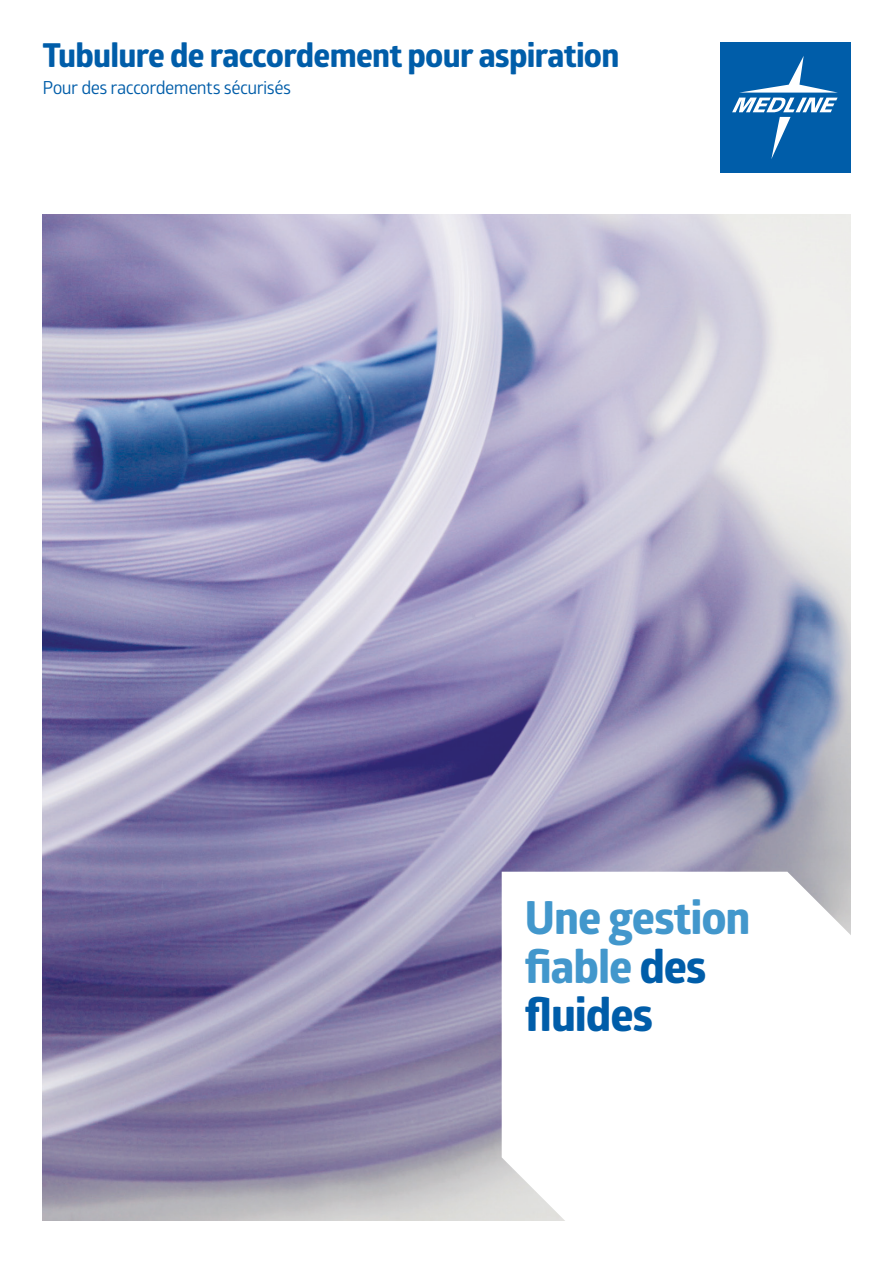
<style>
.page{position:relative;width:893px;height:1263px;background:#fff}
.page>*{position:absolute;margin:0;border:0;box-sizing:border-box;transform-origin:0 0}
.A4{font:700 45.75px "Globerx";letter-spacing:-.025em;color:#4297cc}
.A4-2{font:700 45.75px "Globerx";letter-spacing:-.025em;color:#005da9}
.A3_Regular{font:700 33px "Globerx";letter-spacing:-.02em;color:#005da9}
.A3_Regular-2{font:18px "Glober";letter-spacing:-.035em;color:#005da9}
.s1{color:#005da9}
</style>
<div class="page">
<div style="left:720px;top:42px;width:130px;height:131px;background:#005da9"></div>
<svg style="left:732px;top:56px;width:106px;height:103px"></svg>
<img style="left:43px;top:215px;width:807px;height:1005px">
<svg style="left:502px;top:872px;width:349px;height:349px"></svg>
<p class="A3_Regular" style="left:43px;top:32px;width:578px">Tubulure de raccordement pour aspiration</p>
<p class="A3_Regular-2" style="left:43px;top:75px;width:250px">Pour des raccordements sécurisés</p>
<p class="A4" style="left:525px;top:884px;width:228px">Une gestion</p>
<p class="A4" style="left:525px;top:933px;width:184px">fiable <span class="s1">des</span></p>
<p class="A4-2" style="left:525px;top:982px;width:130px">fluides</p>
</div>
